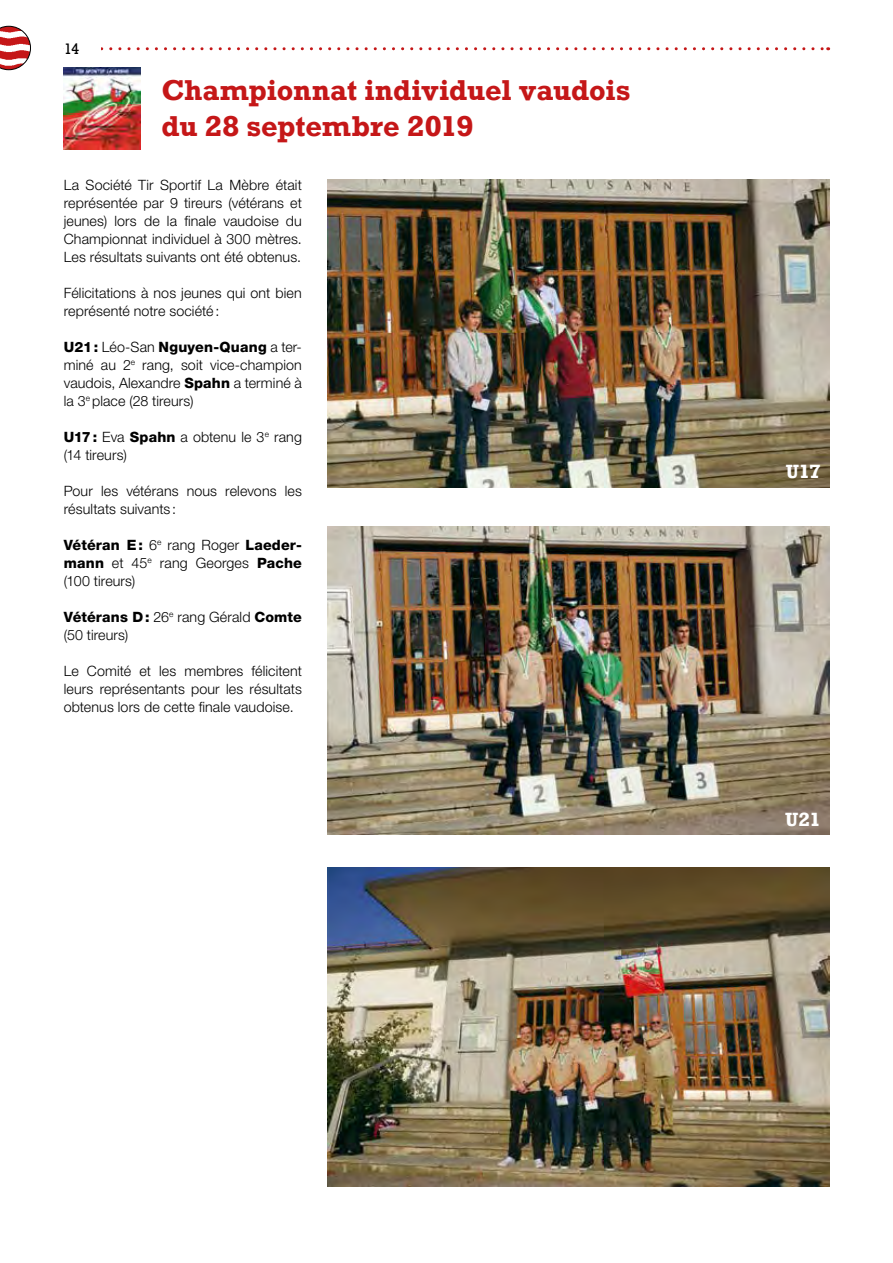
<style>
.page{position:relative;width:893px;height:1263px;background:#fff}
.page>*{position:absolute;margin:0;border:0;box-sizing:border-box;transform-origin:0 0}
.t1{font:700 27px/36px "Rockwell";letter-spacing:-.005em;color:#c51718}
.t2{font:700 18px "Rockwell";letter-spacing:-.02em;color:#fff}
.t3{font:300 14.25px/18px "Helvetica Neue LT Std";letter-spacing:.01em;color:#000;text-align:justify}
.t4{font:14.25px "Rockwell";color:#000}
.s1{font-weight:800}
</style>
<div class="page">
<svg style="left:101px;top:47px;width:728px;height:3px"></svg>
<svg style="left:0;top:26px;width:31px;height:44px"></svg>
<img style="left:327px;top:526px;width:502px;height:308px">
<img style="left:327px;top:179px;width:502px;height:309px">
<img style="left:327px;top:867px;width:502px;height:319px">
<img style="left:64px;top:68px;width:76px;height:82px">
<p class="t4" style="left:64px;top:40px;width:17px">14</p>
<h1 class="t1" style="left:162px;top:72px;width:470px">Championnat individuel vaudois du 28 septembre 2019</h1>
<p class="t3" style="left:64px;top:175px;width:240px">La Société Tir Sportif La Mèbre était représentée par 9 tireurs (vétérans et jeunes) lors de la finale vaudoise du Championnat individuel à 300 mètres.<br>Les résultats suivants ont été obtenus.</p>
<p class="t3" style="left:64px;top:283px;width:240px">Félicitations à nos jeunes qui ont bien représenté notre société:</p>
<p class="t3" style="left:64px;top:337px;width:240px"><span class="s1">U21:</span> Léo-San <span class="s1">Nguyen-Quang</span> a ter&shy;miné au 2<sup>e</sup> rang, soit vice-champion vaudois, Alexandre <span class="s1">Spahn</span> a terminé à la 3<sup>e</sup> place (28 tireurs)</p>
<p class="t3" style="left:64px;top:427px;width:240px"><span class="s1">U17:</span> Eva <span class="s1">Spahn</span> a obtenu le 3<sup>e</sup> rang (14 tireurs)</p>
<p class="t3" style="left:64px;top:481px;width:240px">Pour les vétérans nous relevons les résultats suivants :</p>
<p class="t3" style="left:64px;top:535px;width:240px"><span class="s1">Vétéran E:</span> 6<sup>e</sup> rang Roger <span class="s1">Laeder&shy;mann</span> et 45<sup>e</sup> rang Georges <span class="s1">Pache </span>(100 tireurs)</p>
<p class="t3" style="left:64px;top:607px;width:240px"><span class="s1">Vétérans D:</span> 26<sup>e</sup> rang Gérald <span class="s1">Comte </span>(50 tireurs)</p>
<p class="t3" style="left:64px;top:661px;width:240px">Le Comité et les membres félicitent leurs représentants pour les résultats obtenus lors de cette finale vaudoise.</p>
<p class="t2" style="left:786px;top:460px;width:36px">U17</p>
<p class="t2" style="left:785px;top:808px;width:37px">U21</p>
</div>
